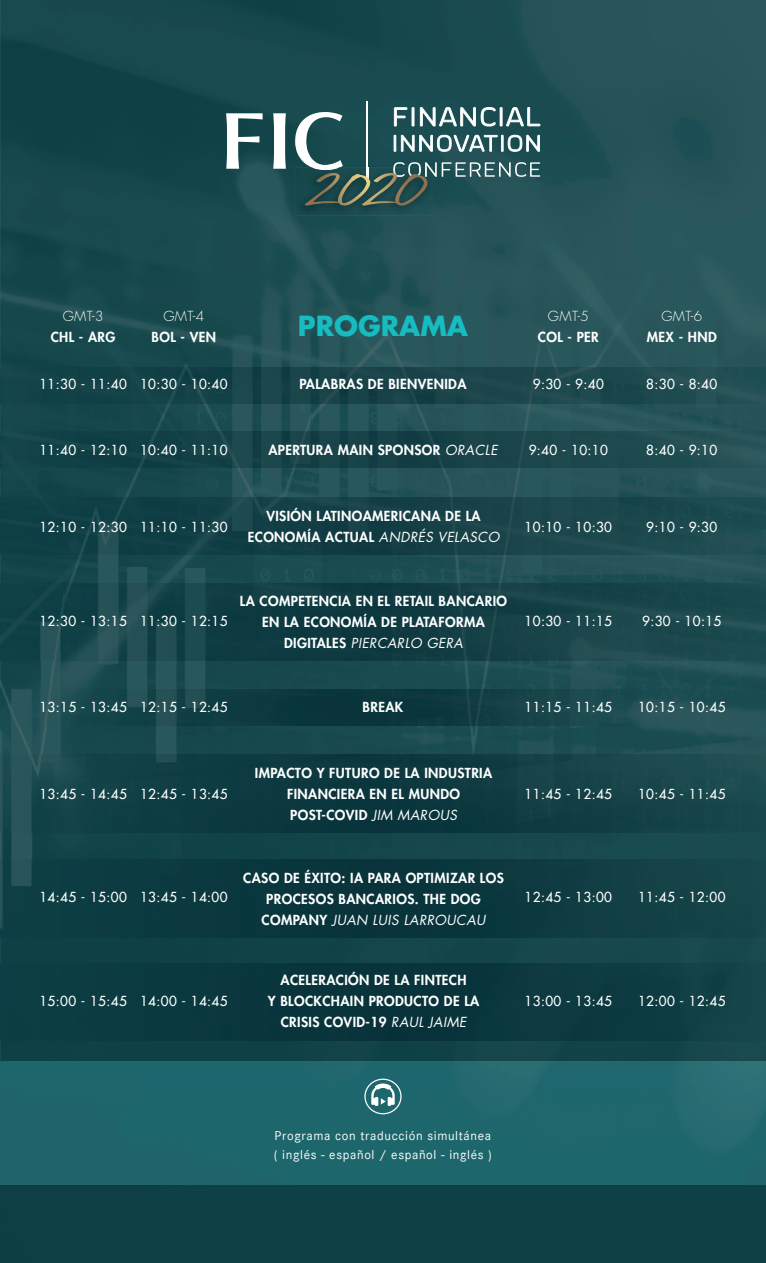
<style>
.page{position:relative;width:766px;height:1263px;background:#fff}
.page>*{position:absolute;margin:0;border:0;box-sizing:border-box;transform-origin:0 0}
.t1{font:700 27px "Futura Std";color:#17bcc1}
.t2{font:800 13.5px/21px "Futura Std";letter-spacing:.03em;color:#fff;text-align:center}
.t3{font:500 13.5px "Futura Std";letter-spacing:.03em;color:#fff}
.t4{font:300 13.5px "Futura Std";letter-spacing:.03em;color:#fff}
.t5{font:13.2px/18.9px "Corporate S";letter-spacing:.05em;color:#fff}
.s1{font-weight:400;font-style:italic}
</style>
<div class="page">
<div style="left:0;top:1061px;width:49px;height:39px;background:#1f656c"></div>
<img style="left:49px;top:661px;width:716px;height:439px">
<div style="left:0;top:1100px;width:765px;height:85px;background:#1d666c"></div>
<svg style="left:364px;top:1079px;width:37px;height:35px"></svg>
<img style="left:0;top:0;width:765px;height:661px">
<img style="left:0;top:583px;width:51px;height:478px">
<div style="left:0;top:1185px;width:765px;height:78px;background:#0d4146"></div>
<img style="left:0;top:690px;width:765px;height:35px">
<svg style="left:226px;top:113px;width:36px;height:56px"></svg>
<svg style="left:273px;top:113px;width:13px;height:56px"></svg>
<hr style="left:366px;top:101px;width:2px;height:81px;background:#fff">
<img style="left:295px;top:206px;width:138px;height:10px">
<svg style="left:295px;top:107px;width:245px;height:99px;background:#42696b"></svg>
<img style="left:0;top:498px;width:765px;height:57px">
<img style="left:0;top:860px;width:765px;height:77px">
<img style="left:0;top:755px;width:765px;height:77px">
<img style="left:0;top:963px;width:765px;height:78px">
<img style="left:0;top:432px;width:765px;height:35px">
<img style="left:0;top:367px;width:765px;height:36px">
<p class="t4" style="left:63px;top:307px;width:42px">GMT-3</p>
<p class="t2" style="left:51px;top:326px;width:66px">CHL - ARG</p>
<p class="t4" style="left:163px;top:307px;width:42px">GMT-4</p>
<p class="t2" style="left:151px;top:326px;width:66px">BOL - VEN</p>
<h1 class="t1" style="left:298px;top:308px;width:171px">PROGRAMA</h1>
<p class="t4" style="left:547px;top:307px;width:42px">GMT-5</p>
<p class="t2" style="left:537px;top:326px;width:62px">COL - PER</p>
<p class="t4" style="left:661px;top:307px;width:42px">GMT-6</p>
<p class="t2" style="left:646px;top:326px;width:71px">MEX - HND</p>
<p class="t3" style="left:39px;top:376px;width:189px">11:30 - 11:40 10:30 - 10:40</p>
<p class="t2" style="left:299px;top:374px;width:169px">PALABRAS DE BIENVENIDA</p>
<p class="t3" style="left:532px;top:376px;width:72px">9:30 - 9:40</p>
<p class="t3" style="left:646px;top:376px;width:72px">8:30 - 8:40</p>
<p class="t3" style="left:39px;top:441px;width:189px">11:40 - 12:10 10:40 - 11:10</p>
<p class="t2" style="left:268px;top:439px;width:231px">APERTURA MAIN SPONSOR <span class="s1">ORACLE</span></p>
<p class="t3" style="left:528px;top:441px;width:81px">9:40 - 10:10</p>
<p class="t3" style="left:646px;top:441px;width:72px">8:40 - 9:10</p>
<p class="t3" style="left:39px;top:518px;width:89px">12:10 - 12:30</p>
<p class="t3" style="left:140px;top:518px;width:89px">11:10 - 11:30</p>
<p class="t2" style="left:248px;top:506px;width:253px">VISIÓN LATINOAMERICANA DE LA<br>ECONOMÍA ACTUAL <span class="s1">ANDRÉS VELASCO</span></p>
<p class="t3" style="left:524px;top:518px;width:89px">10:10 - 10:30</p>
<p class="t3" style="left:646px;top:518px;width:72px">9:10 - 9:30</p>
<p class="t3" style="left:39px;top:612px;width:89px">12:30 - 13:15</p>
<p class="t3" style="left:140px;top:612px;width:89px">11:30 - 12:15</p>
<p class="t2" style="left:240px;top:591px;width:268px">LA COMPETENCIA EN EL RETAIL BANCARIO<br>EN LA ECONOMÍA DE PLATAFORMA<br>DIGITALES <span class="s1">PIERCARLO GERA</span></p>
<p class="t3" style="left:524px;top:612px;width:89px">10:30 - 11:15</p>
<p class="t3" style="left:642px;top:612px;width:81px">9:30 - 10:15</p>
<p class="t3" style="left:39px;top:699px;width:189px">13:15 - 13:45 12:15 - 12:45</p>
<p class="t3" style="left:524px;top:699px;width:89px">11:15 - 11:45</p>
<p class="t3" style="left:638px;top:699px;width:89px">10:15 - 10:45</p>
<p class="t2" style="left:362px;top:697px;width:42px">BREAK</p>
<p class="t3" style="left:39px;top:785px;width:89px">13:45 - 14:45</p>
<p class="t3" style="left:140px;top:785px;width:89px">12:45 - 13:45</p>
<p class="t2" style="left:255px;top:762px;width:239px">IMPACTO Y FUTURO DE LA INDUSTRIA<br>FINANCIERA EN EL MUNDO<br>POST-COVID <span class="s1">JIM MAROUS</span></p>
<p class="t3" style="left:524px;top:785px;width:89px">11:45 - 12:45</p>
<p class="t3" style="left:638px;top:785px;width:89px">10:45 - 11:45</p>
<p class="t3" style="left:39px;top:888px;width:89px">14:45 - 15:00</p>
<p class="t3" style="left:140px;top:888px;width:89px">13:45 - 14:00</p>
<p class="t2" style="left:243px;top:867px;width:262px">CASO DE ÉXITO: IA PARA OPTIMIZAR LOS<br>PROCESOS BANCARIOS. THE DOG<br>COMPANY <span class="s1">JUAN LUIS LARROUCAU</span></p>
<p class="t3" style="left:524px;top:888px;width:89px">12:45 - 13:00</p>
<p class="t3" style="left:638px;top:888px;width:89px">11:45 - 12:00</p>
<p class="t3" style="left:39px;top:992px;width:89px">15:00 - 15:45</p>
<p class="t3" style="left:140px;top:992px;width:89px">14:00 - 14:45</p>
<p class="t2" style="left:268px;top:969px;width:213px">ACELERACIÓN DE LA FINTECH<br>Y BLOCKCHAIN PRODUCTO DE LA<br>CRISIS COVID-19 <span class="s1">RAUL JAIME</span></p>
<p class="t3" style="left:524px;top:992px;width:89px">13:00 - 13:45</p>
<p class="t3" style="left:638px;top:992px;width:89px">12:00 - 12:45</p>
<p class="t5" style="left:274px;top:1126px;width:219px">Programa con traducción simultánea ( inglés - español / español - inglés )</p>
</div>
